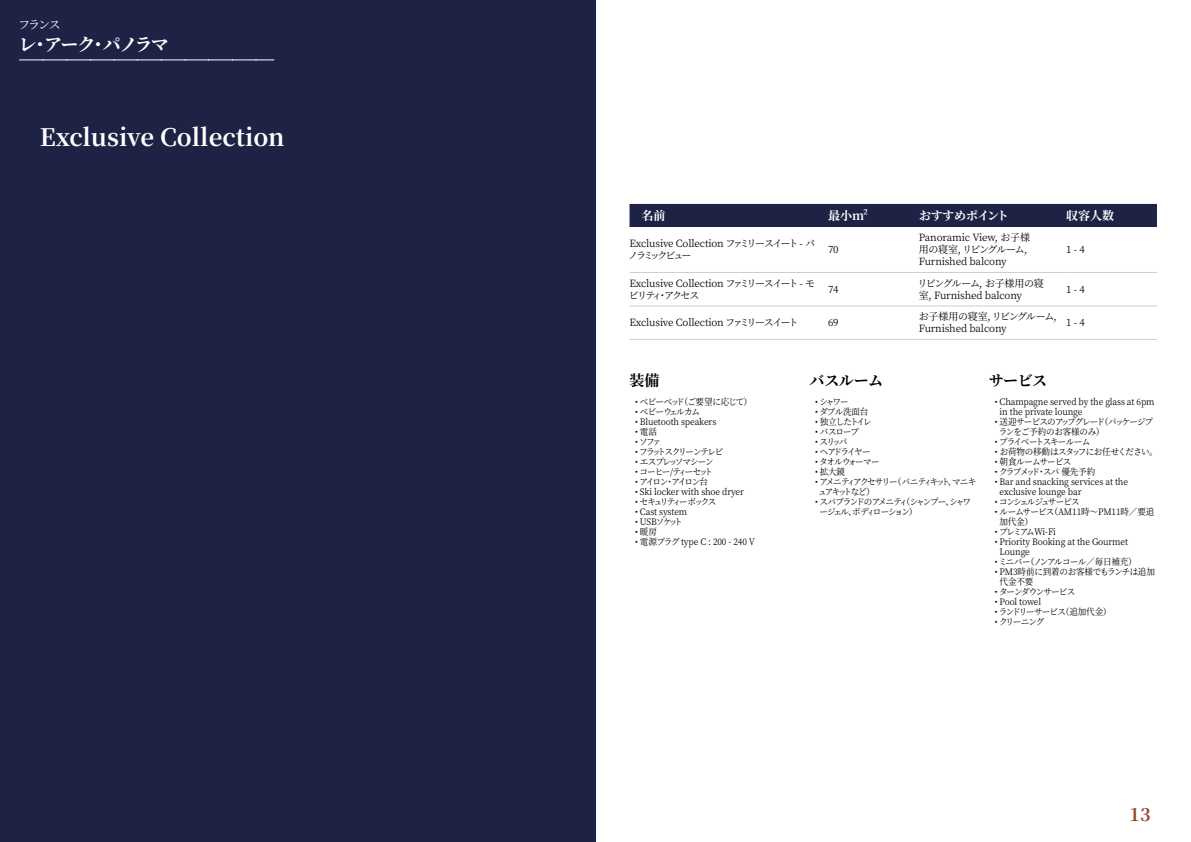
<style>
.page{position:relative;width:1191px;height:842px;background:#fff}
.page>*{position:absolute;margin:0;border:0;box-sizing:border-box;transform-origin:0 0}
.t1{font:700 24px "Noto Serif JP";color:#fff}
.t2{font:700 18px "Noto Serif JP";letter-spacing:-.09em;color:#fff}
.t3{font:700 18px "Noto Serif JP";color:#9d432c}
.t4{font:700 15px "Noto Serif JP";letter-spacing:-.04em;color:#000}
.t5{font:700 12px "Noto Serif JP";letter-spacing:-.01em;color:#fff}
.t6{font:700 12px "Noto Serif JP";letter-spacing:-.05em;color:#fff}
.t7{font:12px "Noto Serif JP";color:#fff}
.t8{font:10px/12px "Noto Serif JP";letter-spacing:-.02em;color:#000}
.t9{font:9px/10px "Noto Serif JP";letter-spacing:-.015em;color:#000;scale:.95 1}
.t10{font:9px "Noto Serif JP";letter-spacing:-.06em;color:#000;scale:.95 1}
.t11{font:9px/10px "Noto Serif JP";letter-spacing:-.2em;color:#000;scale:.95 1}
.t12{font:9px/10px "Noto Serif JP";letter-spacing:-.175em;color:#000;scale:.95 1}
.t13{font:9px/10px "Noto Serif JP";letter-spacing:-.095em;color:#000;scale:.95 1}
.t14{font:9px "Noto Serif JP";letter-spacing:-.02em;color:#000;scale:.95 1}
.t15{font:9px "Noto Serif JP";letter-spacing:-.165em;color:#000;scale:.95 1}
.t16{font:9px "Noto Serif JP";letter-spacing:-.18em;color:#000;scale:.95 1}
.t17{font:9px "Noto Serif JP";letter-spacing:-.125em;color:#000;scale:.95 1}
.t18{font:9px "Noto Serif JP";letter-spacing:-.11em;color:#000;scale:.95 1}
.t19{font:9px "Noto Serif JP";letter-spacing:-.09em;color:#000;scale:.95 1}
.t20{font:9px "Noto Serif JP";letter-spacing:-.12em;color:#000;scale:.95 1}
.t21{font:9px "Noto Serif JP";letter-spacing:-.185em;color:#000;scale:.95 1}
.t22{font:9px "Noto Serif JP";letter-spacing:-.155em;color:#000;scale:.95 1}
.t23{font:9px "Noto Serif JP";letter-spacing:-.13em;color:#000;scale:.95 1}
.t24{font:9px "Noto Serif JP";letter-spacing:-.215em;color:#000;scale:.95 1}
.t25{font:9px "Noto Serif JP";letter-spacing:-.15em;color:#000;scale:.95 1}
.t26{font:9px "Noto Serif JP";letter-spacing:-.085em;color:#000;scale:.95 1}
</style>
<div class="page">
<div style="left:0;top:0;width:595px;height:842px;background:#1e2346"></div>
<svg style="left:20px;top:60px;width:254px;height:1px"></svg>
<div style="left:629px;top:204px;width:528px;height:23px;background:#1e2346"></div>
<hr style="left:629px;top:272px;width:199px;height:1px;background:#d7cdc1">
<hr style="left:828px;top:272px;width:90px;height:1px;background:#d7cdc1">
<hr style="left:918px;top:272px;width:148px;height:1px;background:#d7cdc1">
<hr style="left:1066px;top:272px;width:91px;height:1px;background:#d7cdc1">
<hr style="left:629px;top:305px;width:199px;height:1px;background:#d7cdc1">
<hr style="left:828px;top:305px;width:90px;height:1px;background:#d7cdc1">
<hr style="left:918px;top:305px;width:148px;height:1px;background:#d7cdc1">
<hr style="left:1066px;top:305px;width:91px;height:1px;background:#d7cdc1">
<hr style="left:629px;top:339px;width:199px;height:1px;background:#d7cdc1">
<hr style="left:828px;top:339px;width:90px;height:1px;background:#d7cdc1">
<hr style="left:918px;top:339px;width:148px;height:1px;background:#d7cdc1">
<hr style="left:1066px;top:339px;width:91px;height:1px;background:#d7cdc1">
<h3 class="t7" style="left:18px;top:17px;width:44px">フランス</h3>
<h2 class="t2" style="left:18px;top:34px;width:152px">レ・アーク・パノラマ</h2>
<h1 class="t1" style="left:40px;top:124px;width:246px">Exclusive Collection</h1>
<h3 class="t5" style="left:641px;top:209px;width:25px">名前</h3>
<h3 class="t5" style="left:828px;top:209px;width:42px">最小m²</h3>
<h3 class="t6" style="left:919px;top:209px;width:91px">おすすめポイント</h3>
<h3 class="t5" style="left:1066px;top:209px;width:49px">収容人数</h3>
<p class="t8" style="left:628px;top:238px;width:188px">Exclusive Collection ファミリースイート - パノラミックビュー</p>
<p class="t8" style="left:828px;top:244px;width:12px">70</p>
<p class="t8" style="left:918px;top:232px;width:113px">Panoramic View, お子様用の寝室, リビングルーム,<br>Furnished balcony</p>
<p class="t8" style="left:1066px;top:244px;width:20px">1 - 4</p>
<p class="t8" style="left:629px;top:277px;width:187px">Exclusive Collection ファミリースイート - モビリティ・アクセス</p>
<p class="t8" style="left:828px;top:283px;width:12px">74</p>
<p class="t8" style="left:917px;top:277px;width:128px">リビングルーム, お子様用の寝室, Furnished balcony</p>
<p class="t8" style="left:1066px;top:283px;width:20px">1 - 4</p>
<p class="t8" style="left:629px;top:317px;width:170px">Exclusive Collection ファミリースイート</p>
<p class="t8" style="left:828px;top:317px;width:12px">69</p>
<p class="t8" style="left:918px;top:311px;width:140px">お子様用の寝室, リビングルーム,<br>Furnished balcony</p>
<p class="t8" style="left:1066px;top:317px;width:20px">1 - 4</p>
<h3 class="t4" style="left:629px;top:372px;width:31px">装備</h3>
<p class="t10" style="left:635px;top:396px;width:124px">• ベビーベッド（ご要望に応じて）</p>
<p class="t18" style="left:635px;top:406px;width:70px">• ベビーウェルカム</p>
<p class="t14" style="left:635px;top:416px;width:87px">• Bluetooth speakers</p>
<p class="t10" style="left:635px;top:426px;width:24px">• 電話</p>
<p class="t10" style="left:635px;top:436px;width:29px">• ソファ</p>
<p class="t16" style="left:635px;top:446px;width:94px">• フラットスクリーンテレビ</p>
<p class="t23" style="left:635px;top:456px;width:84px">• エスプレッソマシーン</p>
<p class="t21" style="left:635px;top:466px;width:84px">• コーヒー/ティーセット</p>
<p class="t24" style="left:635px;top:476px;width:78px">• アイロン・アイロン台</p>
<p class="t9" style="left:635px;top:487px;width:116px">• Ski locker with shoe dryer</p>
<p class="t11" style="left:635px;top:497px;width:87px">• セキュリティーボックス</p>
<p class="t9" style="left:635px;top:507px;width:56px">• Cast system</p>
<p class="t17" style="left:635px;top:516px;width:52px">• USBソケット</p>
<p class="t10" style="left:635px;top:526px;width:24px">• 暖房</p>
<p class="t9" style="left:635px;top:537px;width:128px">• 電源プラグ type C : 200 - 240 V</p>
<h3 class="t4" style="left:989px;top:372px;width:60px">サービス</h3>
<p class="t9" style="left:999px;top:397px;width:165px;text-indent:-5px">• Champagne served by the glass at 6pm in the private lounge</p>
<p class="t13" style="left:999px;top:417px;width:164px;text-indent:-4px">• 送迎サービスのアップグレード（パッケージプランをご予約のお客様のみ）</p>
<p class="t20" style="left:994px;top:436px;width:102px">• プライベートスキールーム</p>
<p class="t10" style="left:994px;top:446px;width:173px">• お荷物の移動はスタッフにお任せください。</p>
<p class="t26" style="left:994px;top:456px;width:82px">• 朝食ルームサービス</p>
<p class="t15" style="left:994px;top:466px;width:107px">• クラブメッド・スパ 優先予約</p>
<p class="t9" style="left:999px;top:477px;width:137px;text-indent:-5px">• Bar and snacking services at the exclusive lounge bar</p>
<p class="t22" style="left:994px;top:496px;width:91px">• コンシェルジュサービス</p>
<p class="t9" style="left:999px;top:507px;width:165px;text-indent:-5px">• ルームサービス（AM11時～PM11時／要追加代金）</p>
<p class="t25" style="left:994px;top:526px;width:66px">• プレミアムWi-Fi</p>
<p class="t9" style="left:999px;top:537px;width:137px;text-indent:-5px">• Priority Booking at the Gourmet<br>Lounge</p>
<p class="t10" style="left:994px;top:556px;width:151px">• ミニバー（ノンアルコール／毎日補充）</p>
<p class="t9" style="left:999px;top:567px;width:165px;text-indent:-5px">• PM3時前に到着のお客様でもランチは追加代金不要</p>
<p class="t17" style="left:994px;top:586px;width:86px">• ターンダウンサービス</p>
<p class="t14" style="left:994px;top:596px;width:50px">• Pool towel</p>
<p class="t19" style="left:994px;top:606px;width:124px">• ランドリーサービス（追加代金）</p>
<p class="t10" style="left:994px;top:616px;width:54px">• クリーニング</p>
<h3 class="t4" style="left:809px;top:372px;width:75px">バスルーム</h3>
<p class="t10" style="left:815px;top:396px;width:37px">• シャワー</p>
<p class="t10" style="left:815px;top:406px;width:58px">• ダブル洗面台</p>
<p class="t15" style="left:815px;top:416px;width:61px">• 独立したトイレ</p>
<p class="t10" style="left:815px;top:426px;width:48px">• バスローブ</p>
<p class="t10" style="left:815px;top:436px;width:36px">• スリッパ</p>
<p class="t16" style="left:815px;top:446px;width:60px">• ヘアドライヤー</p>
<p class="t18" style="left:815px;top:456px;width:70px">• タオルウォーマー</p>
<p class="t10" style="left:815px;top:466px;width:33px">• 拡大鏡</p>
<p class="t11" style="left:818px;top:477px;width:168px;text-indent:-3px">• アメニティアクセサリー（バニティキット、マニキュアキットなど）</p>
<p class="t12" style="left:819px;top:497px;width:161px;text-indent:-4px">• スパブランドのアメニティ（シャンプー、シャワージェル、ボディローション）</p>
<h2 class="t3" style="left:1129px;top:804px;width:23px">13</h2>
</div>
